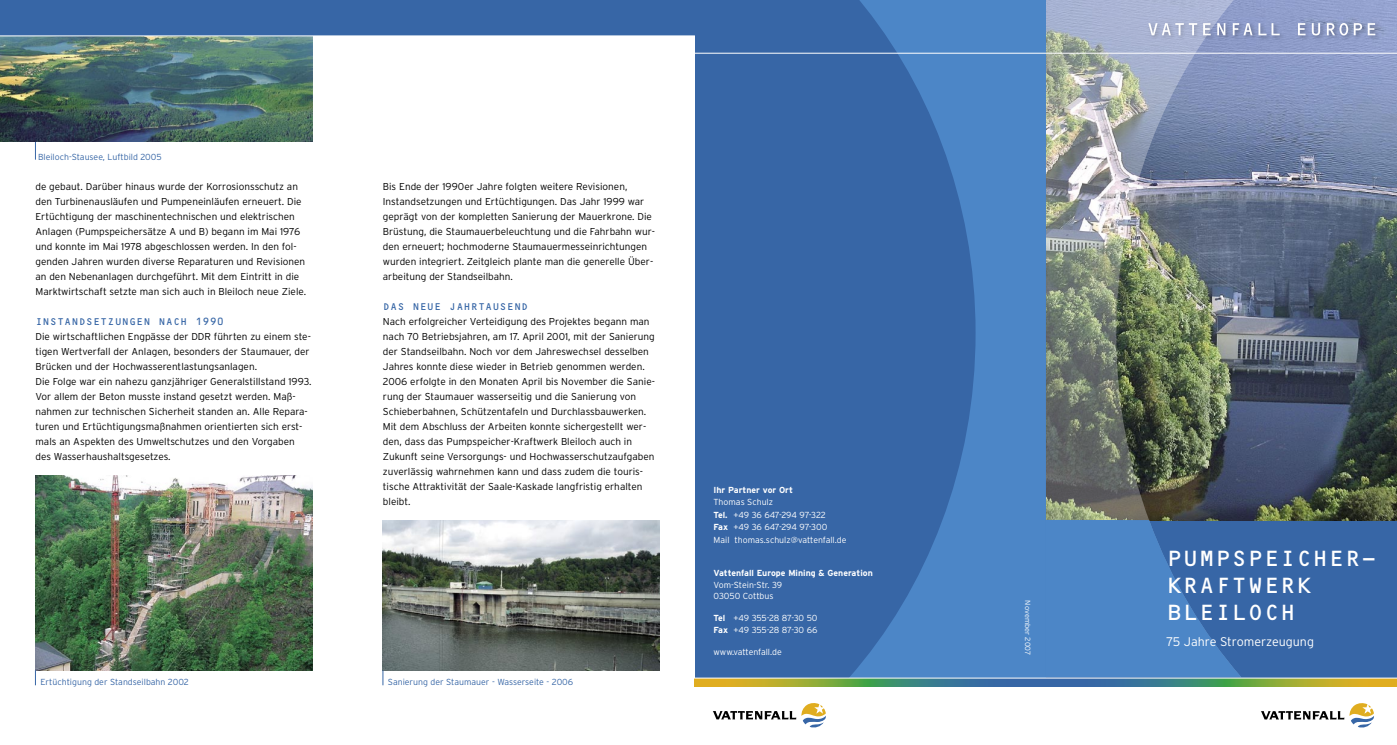
<style>
.page{position:relative;width:1397px;height:745px;background:#fff}
.page>*{position:absolute;margin:0;border:0;box-sizing:border-box;transform-origin:0 0}
._1_Kapitelüberschrift{font:22.5px/27px "OCRB A";color:#fff}
._4_Einleitungstext{font:300 12.5px "Interstate";color:#fff}
._5_Fließtext__Interstate{font:300 10px/15px "Interstate";color:#000}
._2_Zwischenüberschrift_1{font:10px "OCRB A";color:#3766a6}
._5_Fließtext__Interstate-2{font:300 8.75px "Interstate";letter-spacing:-.005em;color:#fff}
._9_Bildunterschrift{font:300 8.75px "Interstate";color:#3766a6}
._5_Fließtext__Interstate-3{font:700 8.75px "Interstate";color:#fff}
._5_Fließtext__Interstate-4{font:300 8.75px "Interstate";letter-spacing:-.025em;color:#fff}
._5_Fließtext__Interstate-5{font:300 7.5px "Interstate";color:#fff}
.s1{font-weight:700}
</style>
<div class="page">
<img style="left:0;top:36px;width:312px;height:106px">
<div style="left:695px;top:0;width:701px;height:680px;background:#3766a6"></div>
<img style="left:1242px;top:0;width:154px;height:519px">
<div style="left:0;top:0;width:889px;height:35px;background:#3766a6"></div>
<svg style="left:848px;top:0;width:197px;height:677px;fill:#4c86c7"></svg>
<svg style="left:713px;top:703px;width:112px;height:25px"></svg>
<hr style="left:659px;top:53px;width:737px;height:1px;background:#fff">
<div style="left:1145px;top:20px;width:235px;height:22px;background:#000;opacity:.3"></div>
<svg style="left:1367px;top:23px;width:7px;height:12px"></svg>
<svg style="left:1242px;top:23px;width:105px;height:12px"></svg>
<svg style="left:1353px;top:23px;width:8px;height:12px"></svg>
<img style="left:383px;top:520px;width:276px;height:149px">
<img style="left:35px;top:475px;width:277px;height:194px">
<img style="left:1045px;top:0;width:197px;height:521px">
<svg style="left:35px;top:669px;width:1px;height:15px"></svg>
<svg style="left:382px;top:669px;width:1px;height:15px"></svg>
<svg style="left:1045px;top:519px;width:196px;height:157px"></svg>
<svg style="left:694px;top:678px;width:352px;height:8px"></svg>
<svg style="left:1046px;top:678px;width:350px;height:8px"></svg>
<svg style="left:1261px;top:703px;width:112px;height:25px"></svg>
<hr style="left:676px;top:677px;width:720px;height:1px;background:#fff">
<svg style="left:35px;top:142px;width:1px;height:17px"></svg>
<p class="_9_Bildunterschrift" style="left:38px;top:151px;width:125px">Bleiloch-Stausee, Luftbild 2005</p>
<p class="_5_Fließtext__Interstate" style="left:35px;top:178px;width:272px">de gebaut. Darüber hinaus wurde der Korrosionsschutz an den Turbinenausläufen und Pumpeneinläufen erneuert. Die Ertüchtigung der maschinentechnischen und elektrischen Anlagen (Pumpspeichersätze A und B) begann im Mai 1976 und konnte im Mai 1978 abgeschlossen werden. In den fol&shy;genden Jahren wurden diverse Reparaturen und Revisionen an den Nebenanlagen durchgeführt. Mit dem Eintritt in die Marktwirtschaft setzte man sich auch in Bleiloch neue Ziele.</p>
<p class="_2_Zwischenüberschrift_1" style="left:35px;top:315px;width:190px">INSTANDSETZUNGEN NACH 1990</p>
<p class="_5_Fließtext__Interstate" style="left:35px;top:328px;width:277px">Die wirtschaftlichen Engpässe der DDR führten zu einem ste&shy;tigen Wertverfall der Anlagen, besonders der Staumauer, der<br>Brücken und der Hochwasserentlastungsanlagen.</p>
<p class="_5_Fließtext__Interstate" style="left:35px;top:373px;width:277px">Die Folge war ein nahezu ganzjähriger Generalstillstand 1993.<br>Vor allem der Beton musste instand gesetzt werden. Maß&shy;nahmen zur technischen Sicherheit standen an. Alle Repara&shy;turen und Ertüchtigungsmaßnahmen orientierten sich erst&shy;mals an Aspekten des Umweltschutzes und den Vorgaben des Wasserhaushaltsgesetzes.</p>
<p class="_5_Fließtext__Interstate" style="left:383px;top:178px;width:274px">Bis Ende der 1990er Jahre folgten weitere Revisionen, Instandsetzungen und Ertüchtigungen. Das Jahr 1999 war geprägt von der kompletten Sanierung der Mauerkrone. Die Brüstung, die Staumauerbeleuchtung und die Fahrbahn wur&shy;den erneuert; hochmoderne Staumauermesseinrichtungen wurden integriert. Zeitgleich plante man die generelle Über&shy;arbeitung der Standseilbahn.</p>
<p class="_2_Zwischenüberschrift_1" style="left:383px;top:300px;width:147px">DAS NEUE JAHRTAUSEND</p>
<p class="_5_Fließtext__Interstate" style="left:383px;top:313px;width:273px">Nach erfolgreicher Verteidigung des Projektes begann man nach 70 Betriebsjahren, am 17. April 2001, mit der Sanierung der Standseilbahn. Noch vor dem Jahreswechsel desselben Jahres konnte diese wieder in Betrieb genommen werden.<br>2006 erfolgte in den Monaten April bis November die Sanie&shy;rung der Staumauer wasserseitig und die Sanierung von Schieberbahnen, Schützentafeln und Durchlassbauwerken.</p>
<p class="_5_Fließtext__Interstate" style="left:383px;top:418px;width:273px">Mit dem Abschluss der Arbeiten konnte sichergestellt wer&shy;den, dass das Pumpspeicher-Kraftwerk Bleiloch auch in Zukunft seine Versorgungs- und Hochwasserschutzaufgaben zuverlässig wahrnehmen kann und dass zudem die touris&shy;tische Attraktivität der Saale-Kaskade langfristig erhalten bleibt.</p>
<p class="_9_Bildunterschrift" style="left:40px;top:676px;width:150px">Ertüchtigung der Standseilbahn 2002</p>
<p class="_9_Bildunterschrift" style="left:388px;top:676px;width:187px">Sanierung der Staumauer - Wasserseite - 2006</p>
<p class="_5_Fließtext__Interstate-3" style="left:713px;top:484px;width:81px">Ihr Partner vor Ort</p>
<p class="_5_Fließtext__Interstate-2" style="left:713px;top:496px;width:61px">Thomas Schulz</p>
<p class="_5_Fließtext__Interstate-2" style="left:713px;top:509px;width:114px"><span class="s1">Tel.</span> +49 36 647-294 97-322</p>
<p class="_5_Fließtext__Interstate-2" style="left:713px;top:521px;width:115px"><span class="s1">Fax</span> +49 36 647-294 97-300</p>
<p class="_5_Fließtext__Interstate-2" style="left:713px;top:534px;width:134px">Mail thomas.schulz@vattenfall.de</p>
<p class="_5_Fließtext__Interstate-3" style="left:713px;top:568px;width:161px">Vattenfall Europe Mining &amp; Generation</p>
<p class="_5_Fließtext__Interstate-2" style="left:713px;top:579px;width:70px">Vom-Stein-Str. 39</p>
<p class="_5_Fließtext__Interstate-2" style="left:713px;top:590px;width:61px">03050 Cottbus</p>
<p class="_5_Fließtext__Interstate-4" style="left:713px;top:613px;width:105px"><span class="s1">Tel</span> +49 355-28 87-30 50</p>
<p class="_5_Fließtext__Interstate-4" style="left:713px;top:624px;width:105px"><span class="s1">Fax</span> +49 355-28 87-30 66</p>
<p class="_5_Fließtext__Interstate-2" style="left:713px;top:646px;width:70px">www.vattenfall.de</p>
<p class="_5_Fließtext__Interstate-5" style="left:1031px;top:600px;width:56px;rotate:90deg">November 2007</p>
<p class="_1_Kapitelüberschrift" style="left:1166px;top:544px;width:212px">PUMPSPEICHER-<br>KRAFTWERK<br>BLEILOCH</p>
<p class="_4_Einleitungstext" style="left:1166px;top:634px;width:149px">75 Jahre Stromerzeugung</p>
</div>
